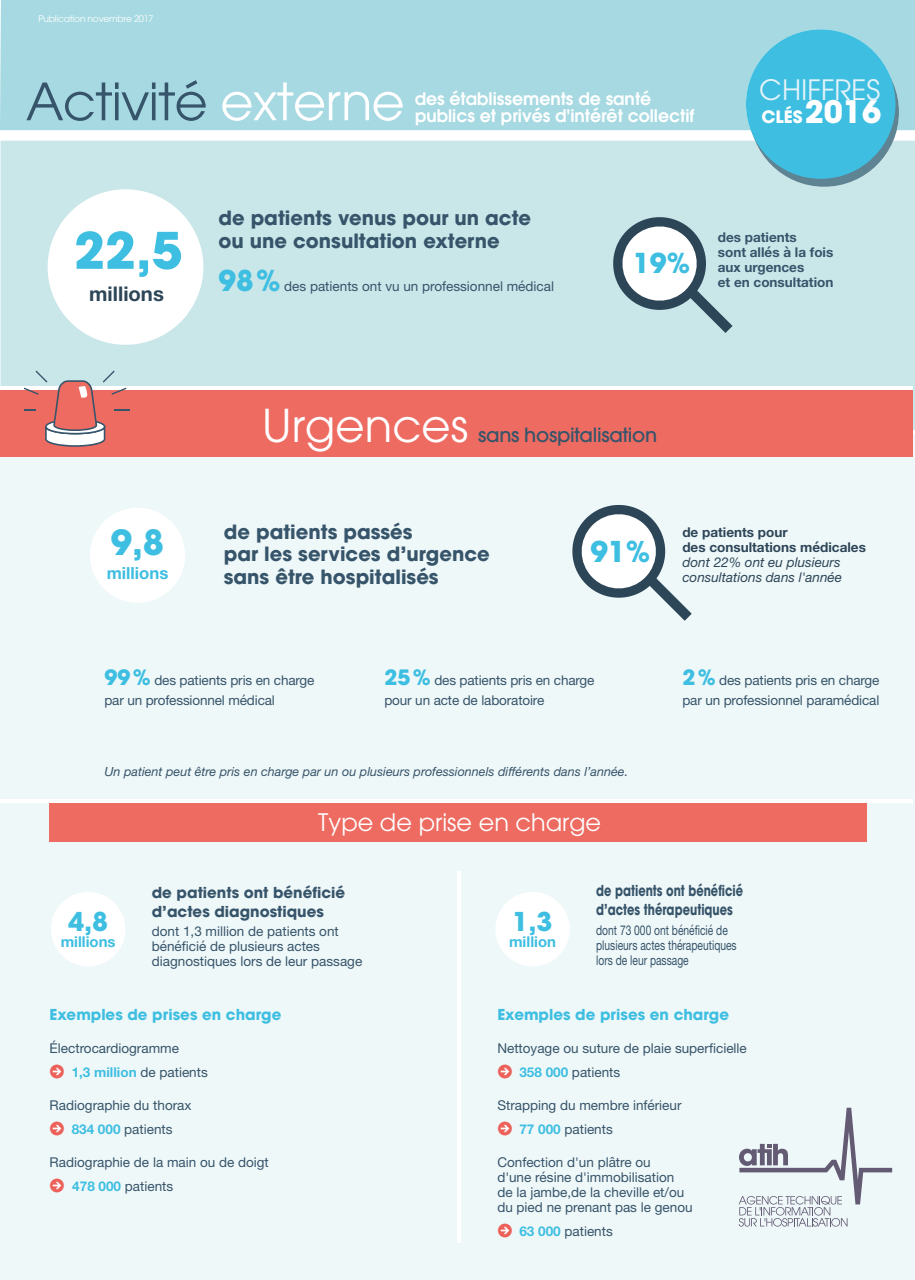
<style>
.page{position:relative;width:915px;height:1280px;background:#fff}
.page>*{position:absolute;margin:0;border:0;box-sizing:border-box;transform-origin:0 0}
.t1{font:51px "Avant Garde";letter-spacing:-.015em;color:#36546a}
.t2{font:700 49.95px "Avant Garde";color:#3ebee1}
.t3{font:45px "Avant Garde";color:#fff}
.t4{font:700 34.5px "Avant Garde";color:#3ebee1}
.t5{font:700 30.9px "Avant Garde";color:#fff}
.t6{font:700 28.5px "Avant Garde";color:#3ebee1}
.t7{font:27.9px "Avant Garde";color:#e3f3fa}
.t8{font:700 27.3px "Avant Garde";color:#3ebee1}
.t9{font:700 25.8px "Avant Garde";color:#3ebee1}
.t10{font:24px "Avant Garde";color:#fff}
.t11{font:700 20.25px "Helvetica Neue";color:#2c4557}
.t12{font:700 19.5px/22.5px "Avant Garde";color:#36546a}
.t13{font:500 19.5px "Avant Garde";letter-spacing:-.015em;color:#36546a}
.t14{font:600 17.25px "Avant Garde";color:#fff}
.t15{font:700 16.95px "Avant Garde";color:#fff}
.t16{font:700 16.65px "Helvetica Neue";color:#3ebee1}
.t17{font:700 15px "Avant Garde";color:#3ebee1}
.t18{font:700 15px/19.5px "Avant Garde";color:#36546a;scale:.76 1}
.t19{font:700 15px/19.5px "Avant Garde";color:#36546a}
.t20{font:700 15px "Helvetica Neue";color:#3ebee1}
.t21{font:13.5px/15px "Helvetica Neue";color:#36546a}
.t22{font:13.5px/15px "Helvetica Neue";color:#36546a;scale:.76 1}
.t23{font:700 13.5px/15px "Helvetica Neue";color:#36546a}
.t24{font:italic 13.5px/15px "Helvetica Neue";color:#2c4557}
.t25{font:700 13.5px/15px "Helvetica Neue";color:#2c4557}
.t26{font:700 13.5px "Helvetica Neue";color:#3ebee1}
.t27{font:italic 12.6px "Helvetica Neue";color:#36546a}
.t28{font:9.15px "Avant Garde";letter-spacing:-.025em;color:#fff}
.s1{color:#fff}
.s2{font-family:"Avant Garde";font-weight:700;font-size:28.5px;color:#3ebee1}
.s3{font-family:"Avant Garde";font-weight:700;font-size:21px;color:#3ebee1}
.s4{font-family:"ARS Maquette Pro";font-size:16.5px;color:#ec6159}
.s5{font-weight:400;color:#36546a}
.s6{font-family:"ARS Maquette Pro";font-weight:700;font-size:16.5px;color:#ec6159}
.s7{font-weight:700;color:#3ebee1}
</style>
<div class="page">
<div style="left:1px;top:141px;width:913px;height:289px;background:#c9e6e9"></div>
<div style="left:1px;top:434px;width:913px;height:846px;background:#eff8f9"></div>
<svg style="left:738px;top:1108px;width:153px;height:118px"></svg>
<div style="left:90px;top:508px;width:95px;height:95px;background:#fff;border-radius:50%"></div>
<svg style="left:38px;top:179px;width:171px;height:176px"></svg>
<svg style="left:572px;top:505px;width:119px;height:116px"></svg>
<svg style="left:608px;top:213px;width:124px;height:120px"></svg>
<div style="left:0;top:0;width:914px;height:130px;background:#a6d9e1"></div>
<div style="left:1px;top:391px;width:912px;height:66px;background:#ed6b61"></div>
<div style="left:749px;top:37px;width:149px;height:150px;background:#5e8393;border-radius:50%"></div>
<div style="left:745px;top:29px;width:150px;height:150px;background:#3ebee1;border-radius:75px"></div>
<div style="left:49px;top:802px;width:817px;height:39px;background:#ed6b61"></div>
<hr style="left:1px;top:799px;width:912px;height:3px;background:#fff">
<div style="left:51px;top:892px;width:74px;height:74px;background:#fff;border-radius:50%"></div>
<div style="left:495px;top:892px;width:74px;height:74px;background:#fff;border-radius:50%"></div>
<hr style="left:457px;top:871px;width:3px;height:371px;background:#fff">
<div style="left:52px;top:1066px;width:11px;height:11px;background:#fff;border-radius:50%"></div>
<div style="left:51px;top:1123px;width:11px;height:12px;background:#fff;border-radius:50%"></div>
<div style="left:51px;top:1180px;width:11px;height:11px;background:#fff;border-radius:50%"></div>
<div style="left:500px;top:1066px;width:10px;height:11px;background:#fff;border-radius:50%"></div>
<div style="left:500px;top:1123px;width:10px;height:11px;background:#fff;border-radius:50%"></div>
<div style="left:499px;top:1225px;width:11px;height:10px;background:#fff;border-radius:50%"></div>
<hr style="left:1px;top:387px;width:912px;height:3px;background:#fff">
<svg style="left:24px;top:371px;width:106px;height:76px"></svg>
<p class="t28" style="left:38px;top:14px;width:117px">Publication novembre 2017</p>
<h1 class="t1" style="left:26px;top:72px;width:380px">Activité <span class="s1">externe</span></h1>
<p class="t14" style="left:414px;top:88px;width:238px">des établissements de santé</p>
<p class="t14" style="left:415px;top:105px;width:281px">publics et privés d'intérêt collectif</p>
<h3 class="t7" style="left:759px;top:74px;width:123px">CHIFFRES</h3>
<h3 class="t5" style="left:804px;top:91px;width:78px">2016</h3>
<p class="t15" style="left:761px;top:106px;width:43px">CLÉS</p>
<h2 class="t2" style="left:74px;top:218px;width:110px">22,5</h2>
<h3 class="t11" style="left:89px;top:278px;width:76px">millions</h3>
<h3 class="t12" style="left:218px;top:207px;width:314px">de patients venus pour un acte ou une consultation externe</h3>
<p class="t21" style="left:218px;top:279px;width:337px"><span class="s2">98%</span> des patients ont vu un professionnel médical</p>
<h3 class="t8" style="left:632px;top:246px;width:59px">19%</h3>
<p class="t23" style="left:717px;top:230px;width:117px">des patients<br>sont allés à la fois aux urgences<br>et en consultation</p>
<h3 class="t3" style="left:262px;top:399px;width:207px">Urgences</h3>
<h3 class="t13" style="left:478px;top:423px;width:180px">sans hospitalisation</h3>
<h3 class="t4" style="left:111px;top:520px;width:55px">9,8</h3>
<p class="t16" style="left:107px;top:560px;width:63px">millions</p>
<h3 class="t12" style="left:224px;top:520px;width:267px">de patients passés<br>par les services d’urgence sans être hospitalisés</h3>
<h3 class="t6" style="left:590px;top:533px;width:61px">91%</h3>
<p class="t25" style="left:682px;top:525px;width:185px">de patients pour<br>des consultations médicales</p>
<p class="t24" style="left:682px;top:555px;width:161px">dont 22% ont eu plusieurs consultations dans l'année</p>
<p class="t21" style="left:104px;top:671px;width:211px;line-height:19.5px"><span class="s3">99 %</span> des patients pris en charge par un professionnel médical</p>
<p class="t21" style="left:384px;top:671px;width:211px;line-height:19.5px"><span class="s3">25 %</span> des patients pris en charge pour un acte de laboratoire</p>
<p class="t21" style="left:682px;top:671px;width:198px;line-height:19.5px"><span class="s3">2 %</span> des patients pris en charge par un professionnel paramédical</p>
<p class="t27" style="left:104px;top:762px;width:525px">Un patient peut être pris en charge par un ou plusieurs professionnels différents dans l’année.</p>
<h3 class="t9" style="left:68px;top:904px;width:41px">4,8</h3>
<p class="t20" style="left:61px;top:930px;width:56px">millions</p>
<h3 class="t10" style="left:318px;top:808px;width:284px">Type de prise en charge</h3>
<p class="t19" style="left:152px;top:882px;width:195px">de patients ont bénéficié d’actes diagnostiques</p>
<p class="t21" style="left:152px;top:924px;width:212px">dont 1,3 million de patients ont bénéficié de plusieurs actes diagnostiques lors de leur passage</p>
<h3 class="t9" style="left:512px;top:904px;width:41px">1,3</h3>
<p class="t20" style="left:509px;top:930px;width:48px">million</p>
<p class="t18" style="left:596px;top:880px;width:195px">de patients ont bénéficié d’actes thérapeutiques</p>
<p class="t22" style="left:596px;top:923px;width:186px">dont 73 000 ont bénéficié de plusieurs actes thérapeutiques lors de leur passage</p>
<p class="t17" style="left:50px;top:1005px;width:233px">Exemples de prises en charge</p>
<p class="t21" style="left:50px;top:1042px;width:131px">Électrocardiogramme</p>
<p class="t26" style="left:50px;top:1062px;width:159px"><span class="s4">→</span> 1,3 million <span class="s5">de patients</span></p>
<p class="t21" style="left:50px;top:1099px;width:143px">Radiographie du thorax</p>
<p class="t21" style="left:50px;top:1123px;width:124px"><span class="s6">→</span> <span class="s7">834 000</span> patients</p>
<p class="t21" style="left:50px;top:1156px;width:221px">Radiographie de la main ou de doigt</p>
<p class="t21" style="left:50px;top:1180px;width:125px"><span class="s6">→</span> <span class="s7">478 000</span> patients</p>
<p class="t17" style="left:497px;top:1005px;width:233px">Exemples de prises en charge</p>
<p class="t21" style="left:497px;top:1042px;width:251px">Nettoyage ou suture de plaie superficielle</p>
<p class="t21" style="left:497px;top:1066px;width:124px"><span class="s6">→</span> <span class="s7">358 000</span> patients</p>
<p class="t21" style="left:497px;top:1099px;width:186px">Strapping du membre inférieur</p>
<p class="t21" style="left:497px;top:1123px;width:117px"><span class="s6">→</span> <span class="s7">77 000</span> patients</p>
<p class="t21" style="left:497px;top:1156px;width:197px">Confection d'un plâtre ou<br>d'une résine d'immobilisation de la jambe,de la cheville et/ou du pied ne prenant pas le genou</p>
<p class="t21" style="left:497px;top:1225px;width:117px"><span class="s6">→</span> <span class="s7">63 000</span> patients</p>
</div>
